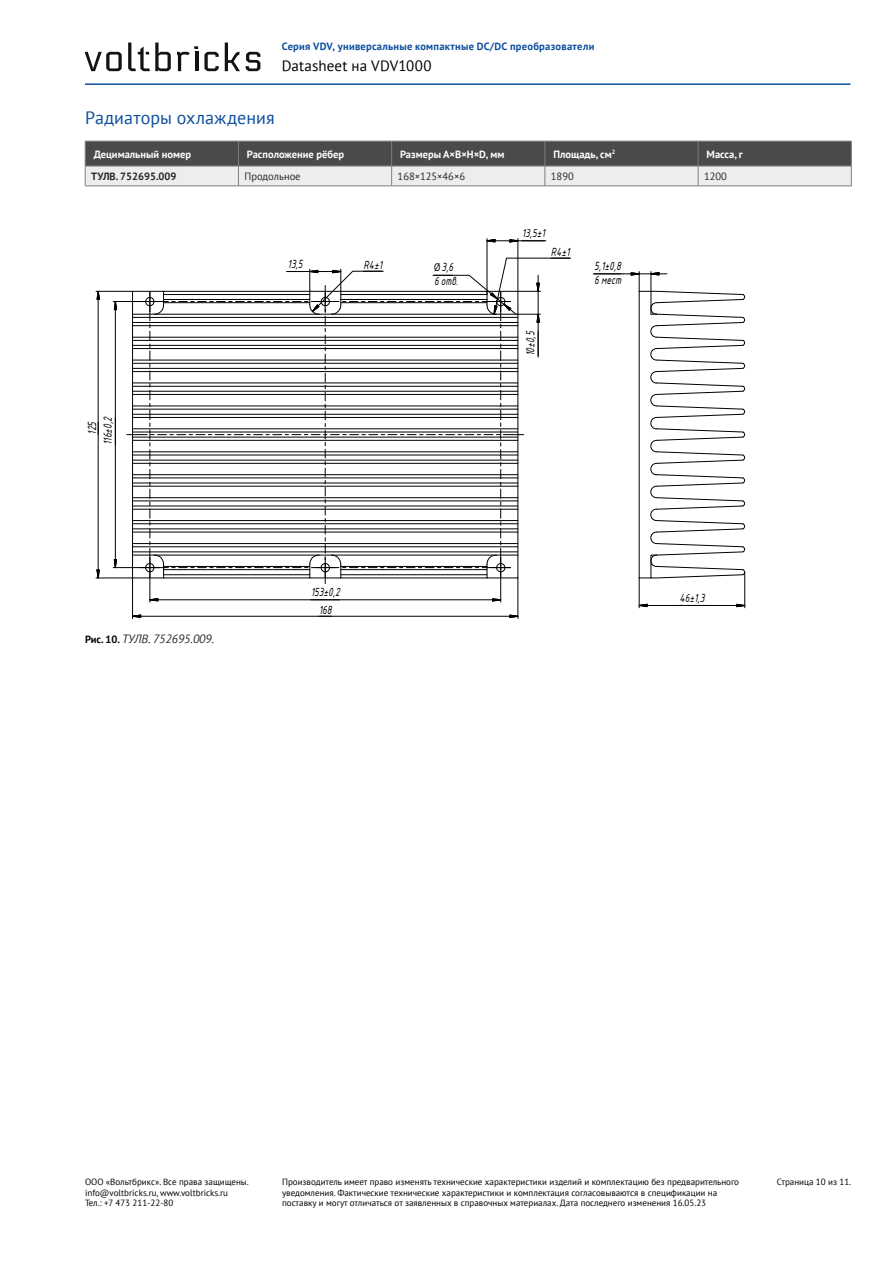
<style>
.page{position:relative;width:893px;height:1263px;background:#fff}
.page>*{position:absolute;margin:0;border:0;box-sizing:border-box;transform-origin:0 0}
.t1{font:18px "PT Sans";letter-spacing:.005em;color:#0d4f9e}
.t2{font:15px "PT Sans";letter-spacing:.01em;color:#000}
.t3{font:italic 12px "PT Sans";color:#282827}
.t4{font:italic 11.4px/17.9px "GOST Common";letter-spacing:-.005em;color:#000;scale:.8 1}
.t5{font:700 10.5px "PT Sans";color:#fff}
.t6{font:700 10.5px "PT Sans";letter-spacing:.025em;color:#0d4f9e}
.t7{font:10.5px "PT Sans";color:#282827}
.t8{font:700 10.5px "PT Sans";color:#282827}
.t9{font:9px/10.8px "PT Sans";color:#000}
.s1{font-weight:700;font-style:normal;font-size:10.5px;color:#000}
.s2{font-family:"Myriad Pro";font-style:normal}
</style>
<div class="page">
<hr style="left:85px;top:83px;width:765px;height:2px;background:#0d4f9e">
<svg style="left:85px;top:52px;width:37px;height:19px"></svg>
<svg style="left:204px;top:52px;width:15px;height:19px"></svg>
<svg style="left:225px;top:43px;width:15px;height:28px"></svg>
<svg style="left:246px;top:52px;width:14px;height:19px"></svg>
<svg style="left:128px;top:43px;width:43px;height:28px"></svg>
<svg style="left:177px;top:46px;width:21px;height:25px"></svg>
<svg style="left:85px;top:141px;width:767px;height:45px;background:#909090"></svg>
<hr style="left:85px;top:186px;width:153px;height:1px;background:#7e7e7d">
<hr style="left:238px;top:186px;width:154px;height:1px;background:#7e7e7d">
<hr style="left:392px;top:186px;width:153px;height:1px;background:#7e7e7d">
<hr style="left:545px;top:186px;width:153px;height:1px;background:#7e7e7d">
<hr style="left:698px;top:186px;width:153px;height:1px;background:#7e7e7d">
<svg style="left:97px;top:290px;width:3px;height:15px"></svg>
<svg style="left:97px;top:569px;width:3px;height:9px"></svg>
<hr style="left:98px;top:299px;width:1px;height:271px;background:#000">
<hr style="left:96px;top:578px;width:37px;height:1px;background:#000">
<hr style="left:96px;top:291px;width:37px;height:1px;background:#000">
<svg style="left:133px;top:615px;width:8px;height:3px"></svg>
<svg style="left:509px;top:615px;width:9px;height:3px"></svg>
<hr style="left:141px;top:616px;width:369px;height:1px;background:#000">
<hr style="left:518px;top:578px;width:1px;height:41px;background:#000">
<hr style="left:132px;top:578px;width:1px;height:41px;background:#000">
<hr style="left:518px;top:239px;width:1px;height:52px;background:#000">
<hr style="left:487px;top:239px;width:1px;height:55px;background:#000">
<svg style="left:486px;top:239px;width:60px;height:3px"></svg>
<svg style="left:113px;top:258px;width:458px;height:344px"></svg>
<svg style="left:638px;top:604px;width:10px;height:3px"></svg>
<svg style="left:736px;top:604px;width:10px;height:3px"></svg>
<hr style="left:647px;top:605px;width:90px;height:1px;background:#000">
<hr style="left:639px;top:578px;width:1px;height:30px;background:#000">
<hr style="left:744px;top:572px;width:1px;height:36px;background:#000">
<svg style="left:594px;top:271px;width:151px;height:308px"></svg>
<hr style="left:593px;top:274px;width:30px;height:1px;background:#000">
<p class="t6" style="left:282px;top:40px;width:314px">Серия VDV, универсальные компактные DC/DC преобразователи</p>
<h2 class="t2" style="left:282px;top:57px;width:151px">Datasheet на VDV1000</h2>
<h1 class="t1" style="left:85px;top:106px;width:191px">Радиаторы охлаждения</h1>
<p class="t5" style="left:94px;top:147px;width:99px">Децимальный номер</p>
<p class="t5" style="left:247px;top:147px;width:99px">Расположение рёбер</p>
<p class="t5" style="left:400px;top:147px;width:106px">Размеры А×В×H×D, мм</p>
<p class="t5" style="left:553px;top:147px;width:63px">Площадь, см<sup>2</sup></p>
<p class="t5" style="left:707px;top:147px;width:38px">Масса, г</p>
<p class="t8" style="left:91px;top:169px;width:87px">ТУЛВ. 752695.009</p>
<p class="t7" style="left:244px;top:169px;width:58px">Продольное</p>
<p class="t7" style="left:398px;top:169px;width:69px">168×125×46×6</p>
<p class="t7" style="left:551px;top:169px;width:24px">1890</p>
<p class="t7" style="left:704px;top:169px;width:24px">1200</p>
<p class="t4" style="left:522px;top:224px;width:30px">13,5±1</p>
<p class="t4" style="left:98px;top:445px;width:37px;rotate:-90deg">116±0 2,</p>
<p class="t4" style="left:83px;top:435px;width:18px;rotate:-90deg">125</p>
<h3 class="t3" style="left:85px;top:631px;width:131px"><span class="s1">Рис. 10.</span> ТУЛВ. 752695.009.</h3>
<p class="t4" style="left:288px;top:254px;width:20px">13,5</p>
<p class="t4" style="left:363px;top:256px;width:25px">R4±1</p>
<p class="t4" style="left:434px;top:260px;width:32px;line-height:14px"><span class="s2">Ø</span>3,6<br>6 отв.</p>
<p class="t4" style="left:551px;top:243px;width:25px">R4±1</p>
<p class="t4" style="left:521px;top:356px;width:33px;rotate:-90deg">10±0 5,</p>
<p class="t4" style="left:594px;top:259px;width:35px;line-height:13.6px">5,1±0,8<br>6 мест</p>
<p class="t4" style="left:311px;top:583px;width:38px;text-align:center">153±0,2<br>168</p>
<p class="t4" style="left:679px;top:588px;width:33px">46±1,3</p>
<p class="t9" style="left:85px;top:1176px;width:165px">ООО «Вольтбрикс». Все права защищены.</p>
<p class="t9" style="left:777px;top:1176px;width:76px">Страница 10 из 11.</p>
<p class="t9" style="left:85px;top:1187px;width:145px">info@voltbricks.ru, www.voltbricks.ru<br>Тел.: +7 473 211-22-80</p>
<p class="t9" style="left:282px;top:1176px;width:459px">Производитель имеет право изменять технические характеристики изделий и комплектацию без предварительного уведомления. Фактические технические характеристики и комплектация согласовываются в спецификации на поставку и могут отличаться от заявленных в справочных материалах. Дата последнего изменения 16.05.23</p>
</div>
